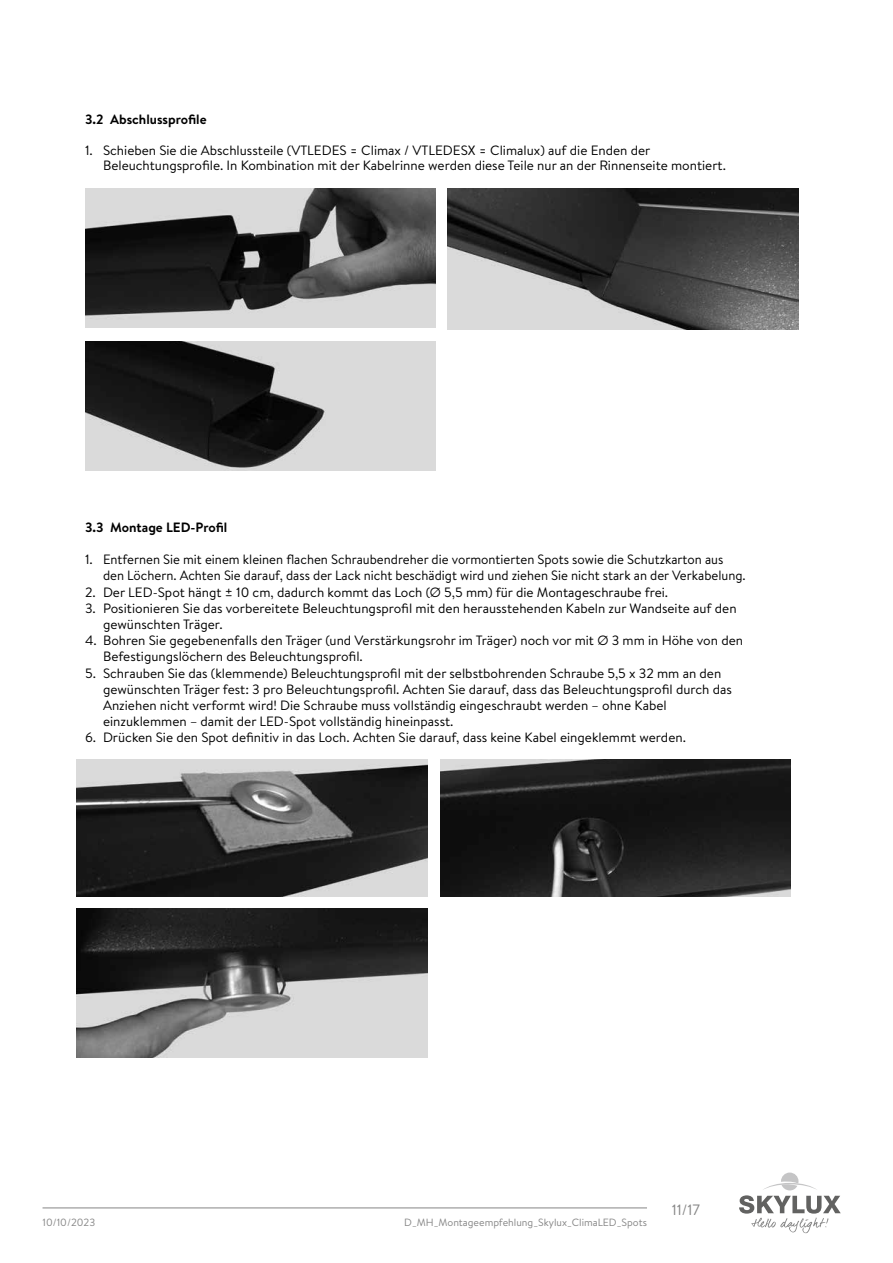
<style>
.page{position:relative;width:893px;height:1263px;background:#fff}
.page>*{position:absolute;margin:0;border:0;box-sizing:border-box;transform-origin:0 0}
.t1{font:15px "Brandon Text";color:#868686}
.t2{font:13.5px/16.2px "Brandon Text";color:#000}
.t3{font:700 13.5px "Brandon Text";color:#000}
.t4{font:10.5px "Brandon Text";color:#868686}
</style>
<div class="page">
<hr style="left:43px;top:1207px;width:604px;height:1px;background:#868686">
<svg style="left:739px;top:1172px;width:102px;height:61px"></svg>
<img style="left:447px;top:188px;width:351px;height:141px">
<img style="left:85px;top:188px;width:351px;height:140px">
<img style="left:85px;top:341px;width:351px;height:129px">
<img style="left:77px;top:760px;width:351px;height:137px">
<img style="left:440px;top:760px;width:351px;height:137px">
<img style="left:77px;top:909px;width:351px;height:148px">
<p class="t3" style="left:85px;top:110px;width:123px">3.2 Abschlussprofile</p>
<p class="t2" style="left:103px;top:143px;width:624px;line-height:15px;text-indent:-18px">1. Schieben Sie die Abschlussteile (VTLEDES = Climax / VTLEDESX = Climalux) auf die Enden der<br>Beleuchtungsprofile. In Kombination mit der Kabelrinne werden diese Teile nur an der Rinnenseite montiert.</p>
<p class="t3" style="left:85px;top:518px;width:144px">3.3 Montage LED-Profil</p>
<p class="t2" style="left:103px;top:551px;width:644px;text-indent:-18px">1. Entfernen Sie mit einem kleinen flachen Schraubendreher die vormontierten Spots sowie die Schutzkarton aus den Löchern. Achten Sie darauf, dass der Lack nicht beschädigt wird und ziehen Sie nicht stark an der Verkabelung.</p>
<p class="t2" style="left:85px;top:583px;width:585px">2. Der LED-Spot hängt ± 10 cm, dadurch kommt das Loch (Ø 5,5 mm) für die Montageschraube frei.</p>
<p class="t2" style="left:103px;top:599px;width:635px;text-indent:-18px">3. Positionieren Sie das vorbereitete Beleuchtungsprofil mit den herausstehenden Kabeln zur Wandseite auf den gewünschten Träger.</p>
<p class="t2" style="left:103px;top:632px;width:642px;text-indent:-18px">4. Bohren Sie gegebenenfalls den Träger (und Verstärkungsrohr im Träger) noch vor mit Ø 3 mm in Höhe von den<br>Befestigungslöchern des Beleuchtungsprofil.</p>
<p class="t2" style="left:103px;top:664px;width:630px;text-indent:-18px">5. Schrauben Sie das (klemmende) Beleuchtungsprofil mit der selbstbohrenden Schraube 5,5 x 32 mm an den gewünschten Träger fest: 3 pro Beleuchtungsprofil. Achten Sie darauf, dass das Beleuchtungsprofil durch das Anziehen nicht verformt wird! Die Schraube muss vollständig eingeschraubt werden – ohne Kabel einzuklemmen – damit der LED-Spot vollständig hineinpasst.</p>
<p class="t2" style="left:85px;top:729px;width:602px">6. Drücken Sie den Spot definitiv in das Loch. Achten Sie darauf, dass keine Kabel eingeklemmt werden.</p>
<p class="t4" style="left:43px;top:1215px;width:54px">10/10/2023</p>
<p class="t4" style="left:404px;top:1215px;width:244px">D_MH_Montageempfehlung_Skylux_ClimaLED_Spots</p>
<p class="t1" style="left:672px;top:1199px;width:30px">11/17</p>
</div>
